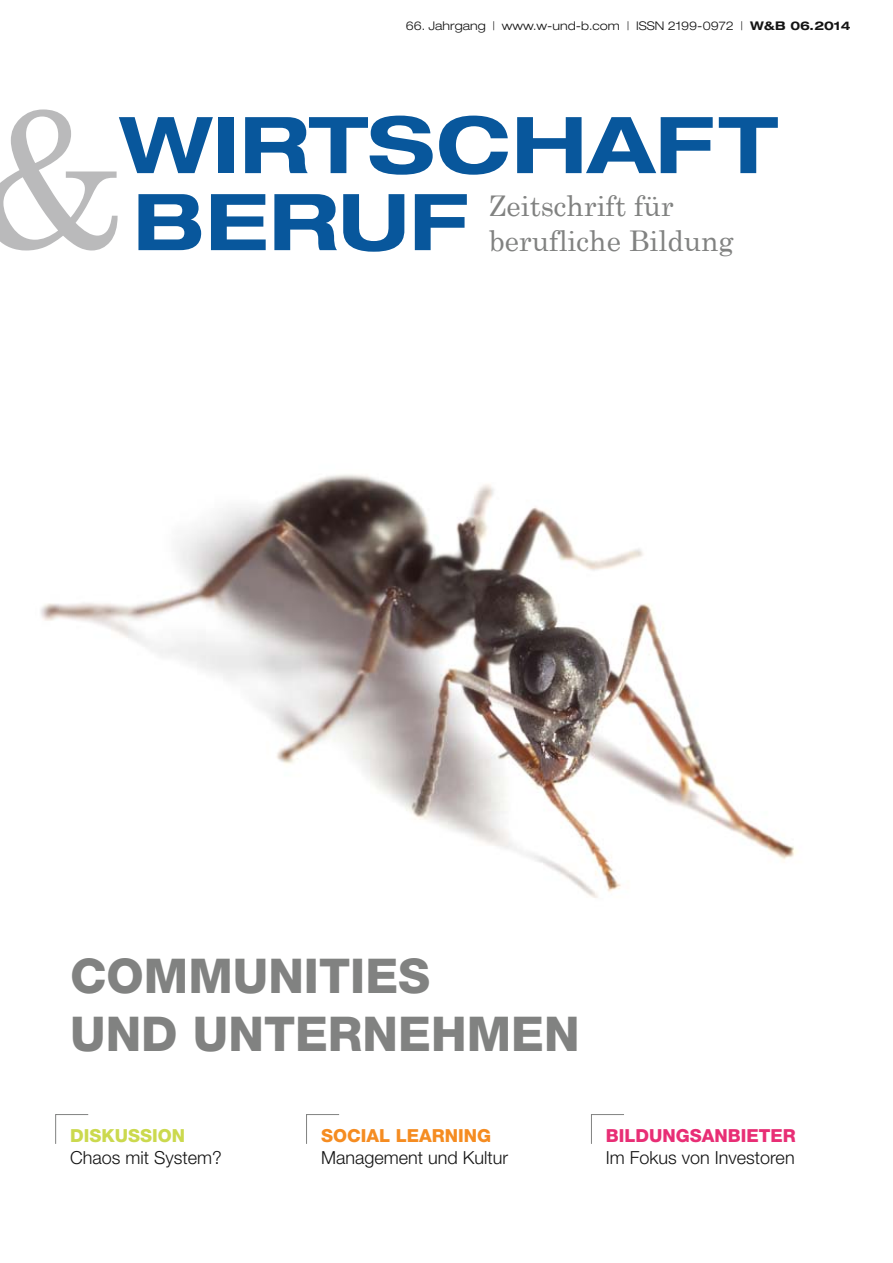
<style>
.page{position:relative;width:893px;height:1263px;background:#fff}
.page>*{position:absolute;margin:0;border:0;box-sizing:border-box;transform-origin:0 0}
.t1{font:187.05px "Century Schoolbook";color:#bababb}
.t2{font:700 expanded 78.45px/76.9px "Helvetica Neue";color:#08579c;scale:1.04 1}
.t3{font:800 48px/57.8px "Helvetica Neue";color:#818281}
.t4{font:28.5px/34.5px "Century Schoolbook";color:#818281}
.t5{font:300 18px "Helvetica Neue";color:#141414}
.t6{font:800 18px "Helvetica Neue";color:#e82e75}
.t7{font:800 18px "Helvetica Neue";color:#f58c21}
.t8{font:800 18px "Helvetica Neue";color:#cbd94e}
.t9{font:300 expanded 12px "Helvetica Neue";color:#141414}
.s1{font-weight:700}
</style>
<div class="page">
<img style="left:40px;top:474px;width:757px;height:424px">
<svg style="left:306px;top:1114px;width:34px;height:30px"></svg>
<svg style="left:591px;top:1114px;width:33px;height:30px"></svg>
<svg style="left:55px;top:1114px;width:34px;height:30px"></svg>
<p class="t9" style="left:406px;top:18px;width:446px">66. Jahrgang | www.w-und-b.com | ISSN 2199-0972 | <span class="s1">W&amp;B 06.2014</span></p>
<h1 class="t1" style="left:-26px;top:63px;width:154px">&amp;</h1>
<h2 class="t2" style="left:119px;top:104px;width:635px">WIRTSCHAFT<br>BERUF</h2>
<h3 class="t4" style="left:489px;top:188px;width:246px">Zeitschrift für berufliche Bildung</h3>
<h3 class="t3" style="left:70px;top:947px;width:511px">COMMUNITIES<br>UND UNTERNEHMEN</h3>
<p class="t8" style="left:70px;top:1125px;width:117px">DISKUSSION</p>
<p class="t5" style="left:70px;top:1146px;width:153px">Chaos mit System?</p>
<p class="t7" style="left:321px;top:1125px;width:172px">SOCIAL LEARNING</p>
<p class="t5" style="left:321px;top:1146px;width:189px">Management und Kultur</p>
<p class="t6" style="left:606px;top:1125px;width:192px">BILDUNGSANBIETER</p>
<p class="t5" style="left:606px;top:1146px;width:190px">Im Fokus von Investoren</p>
</div>
